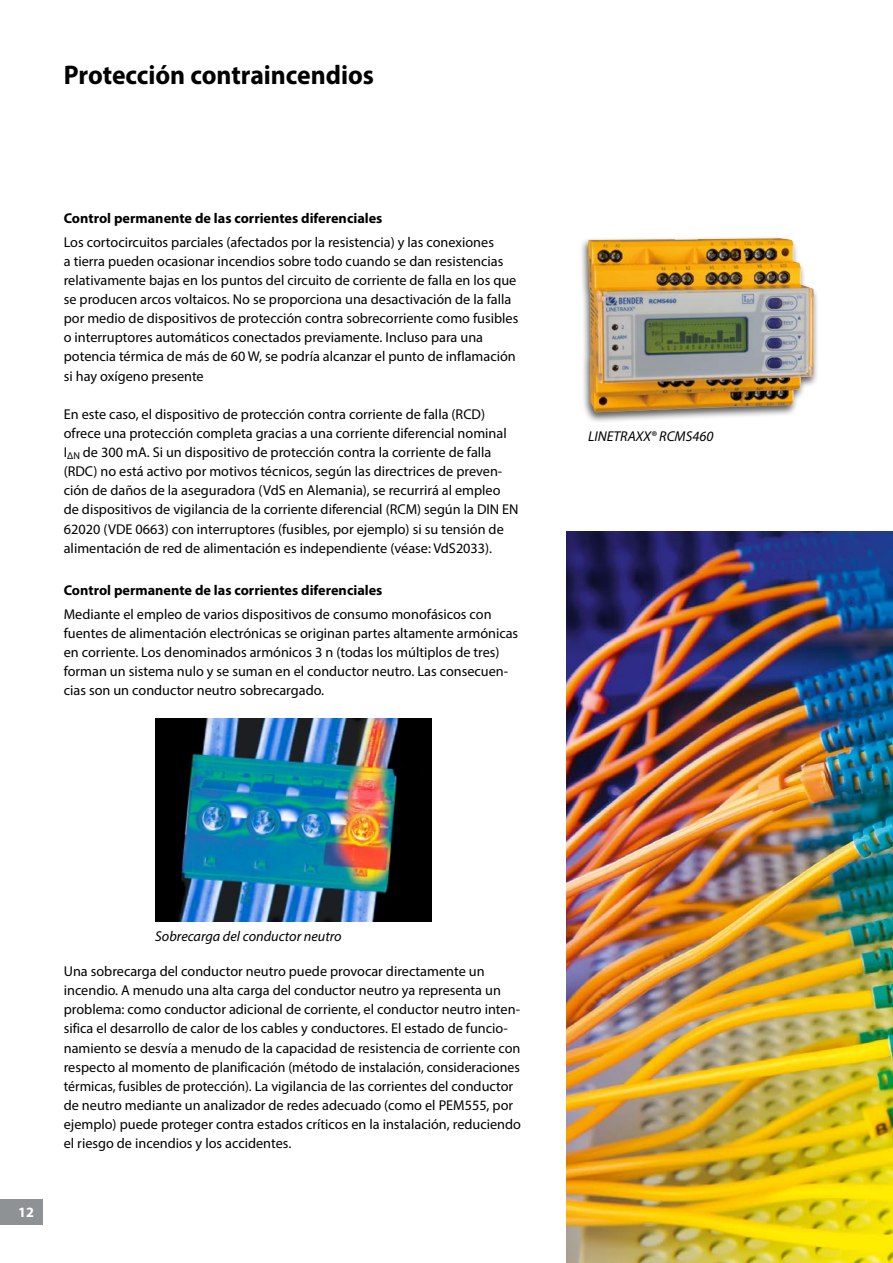
<style>
.page{position:relative;width:893px;height:1263px;background:#fff}
.page>*{position:absolute;margin:0;border:0;box-sizing:border-box;transform-origin:0 0}
.t1{font:700 27px "Myriad Pro";color:#000;scale:.95 1}
.t2{font:14.25px/19px "Myriad Pro";color:#000}
.t3{font:700 14.25px "Myriad Pro";color:#000}
.t4{font:italic 14.25px "Myriad Pro";color:#000}
.t5{font:700 14.25px "Myriad Pro";color:#fff}
</style>
<div class="page">
<div style="left:0;top:1199px;width:43px;height:26px;background:#8f9294"></div>
<div style="left:580px;top:236px;width:239px;height:188px;background:#000;opacity:.65"></div>
<img style="left:588px;top:238px;width:226px;height:174px">
<img style="left:155px;top:719px;width:277px;height:202px">
<img style="left:567px;top:531px;width:326px;height:732px">
<h1 class="t1" style="left:64px;top:57px;width:328px">Protección contraincendios</h1>
<p class="t3" style="left:64px;top:209px;width:320px">Control permanente de las corrientes diferenciales</p>
<p class="t2" style="left:64px;top:232px;width:456px">Los cortocircuitos parciales (afectados por la resistencia) y las conexiones<br>a tierra pueden ocasionar incendios sobre todo cuando se dan resistencias relativamente bajas en los puntos del circuito de corriente de falla en los que se producen arcos voltaicos. No se proporciona una desactivación de la falla por medio de dispositivos de protección contra sobrecorriente como fusibles o interruptores automáticos conectados previamente. Incluso para una potencia térmica de más de 60 W, se podría alcanzar el punto de inflamación si hay oxígeno presente</p>
<p class="t2" style="left:64px;top:404px;width:456px">En este caso, el dispositivo de protección contra corriente de falla (RCD) ofrece una protección completa gracias a una corriente diferencial nominal I<sub>∆N</sub> de 300 mA. Si un dispositivo de protección contra la corriente de falla (RDC) no está activo por motivos técnicos, según las directrices de preven&shy;ción de daños de la aseguradora (VdS en Alemania), se recurrirá al empleo de dispositivos de vigilancia de la corriente diferencial (RCM) según la DIN EN 62020 (VDE 0663) con interruptores (fusibles, por ejemplo) si su tensión de alimentación de red de alimentación es independiente (véase: VdS2033).</p>
<p class="t3" style="left:64px;top:581px;width:320px">Control permanente de las corrientes diferenciales</p>
<p class="t2" style="left:64px;top:604px;width:456px">Mediante el empleo de varios dispositivos de consumo monofásicos con fuentes de alimentación electrónicas se originan partes altamente armónicas en corriente. Los denominados armónicos 3 n (todas los múltiplos de tres) forman un sistema nulo y se suman en el conductor neutro. Las consecuen&shy;cias son un conductor neutro sobrecargado.</p>
<p class="t4" style="left:588px;top:428px;width:127px">LINETRAXX® RCMS460</p>
<p class="t5" style="left:18px;top:1203px;width:17px">12</p>
<p class="t4" style="left:155px;top:927px;width:188px">Sobrecarga del conductor neutro</p>
<p class="t2" style="left:64px;top:961px;width:459px">Una sobrecarga del conductor neutro puede provocar directamente un incendio. A menudo una alta carga del conductor neutro ya representa un problema: como conductor adicional de corriente, el conductor neutro inten&shy;sifica el desarrollo de calor de los cables y conductores. El estado de funcio&shy;namiento se desvía a menudo de la capacidad de resistencia de corriente con respecto al momento de planificación (método de instalación, consideraciones térmicas, fusibles de protección). La vigilancia de las corrientes del conductor de neutro mediante un analizador de redes adecuado (como el PEM555, por ejemplo) puede proteger contra estados críticos en la instalación, reduciendo el riesgo de incendios y los accidentes.</p>
</div>
